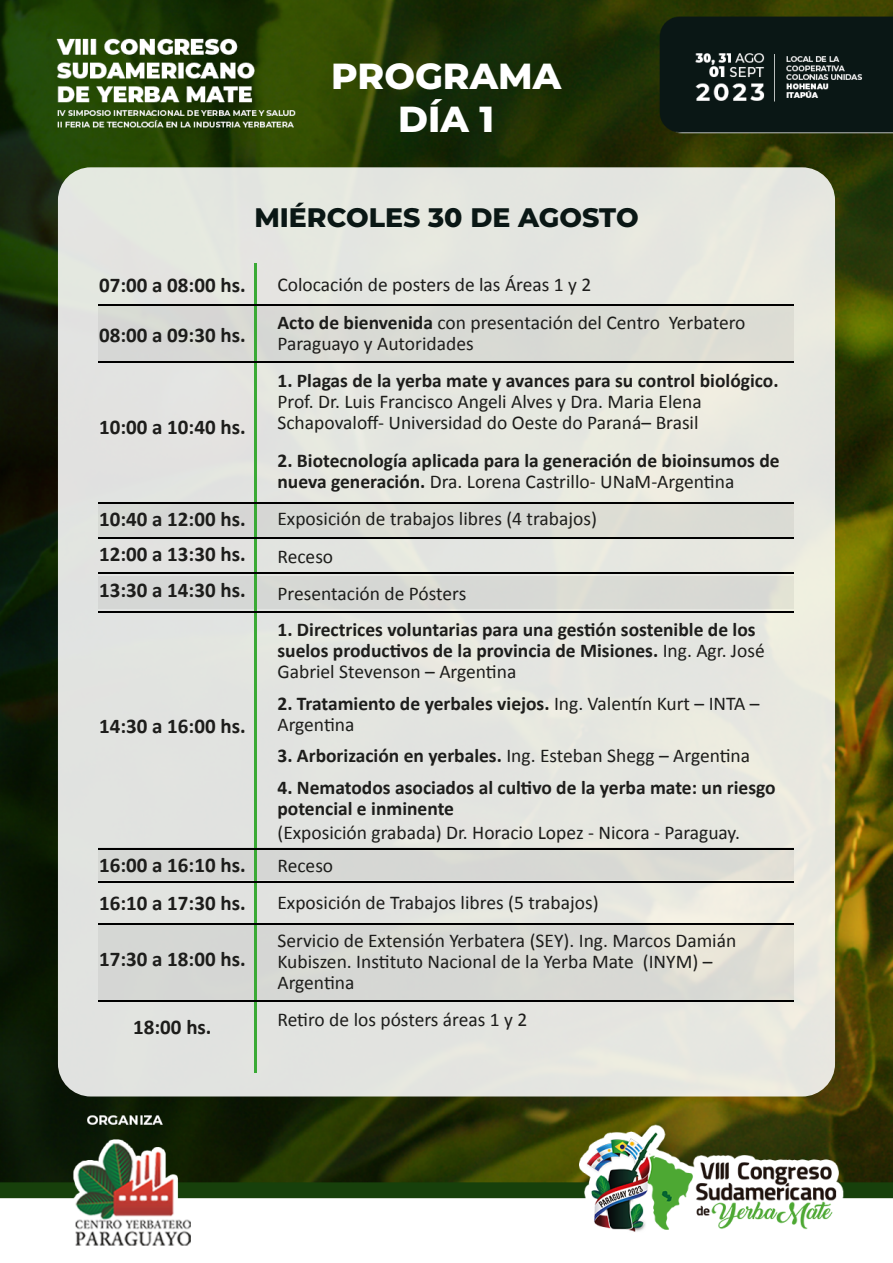
<style>
.page{position:relative;width:893px;height:1263px;background:#fff}
.page>*{position:absolute;margin:0;border:0;box-sizing:border-box;transform-origin:0 0}
.t1{font:800 36.3px/43.5px "Montserrat";color:#fff;text-align:center}
.t2{font:800 26.7px "Montserrat";color:#0a1715}
.t3{font:700 21px/35.2px "Calibri";color:#1d1d1b;text-align:justify}
.t4{font:19.5px/37.5px "Calibri";color:#1d1d1b}
.t5{font:700 19.5px/21px "Calibri";color:#1d1d1b}
.s1{font-weight:700}
.s2{font-weight:400}
</style>
<div class="page">
<img style="left:0;top:1px;width:892px;height:1245px">
<div style="left:58px;top:167px;width:777px;height:929px;background:#e4e5e0;border-radius:33px"></div>
<div style="left:98px;top:305px;width:696px;height:56px;background:#d9dad4"></div>
<div style="left:98px;top:505px;width:696px;height:32px;background:#d8d9d4"></div>
<div style="left:98px;top:576px;width:696px;height:32px;background:#d7d8d4"></div>
<div style="left:98px;top:848px;width:696px;height:32px;background:linear-gradient(to right,#d3d5d4,#dddcd5)"></div>
<div style="left:98px;top:925px;width:696px;height:75px;background:linear-gradient(to right,#d2d5d3,#dfded5)"></div>
<hr style="left:254px;top:263px;width:3px;height:809px;background:#3aaa35">
<hr style="left:98px;top:304px;width:696px;height:1px;background:#000">
<hr style="left:98px;top:361px;width:696px;height:1px;background:#000">
<hr style="left:98px;top:502px;width:696px;height:1px;background:#000">
<hr style="left:98px;top:537px;width:696px;height:1px;background:#000">
<hr style="left:98px;top:572px;width:696px;height:1px;background:#000">
<hr style="left:98px;top:611px;width:696px;height:2px;background:#000">
<hr style="left:98px;top:848px;width:696px;height:1px;background:#000">
<hr style="left:98px;top:881px;width:696px;height:2px;background:#000">
<hr style="left:98px;top:923px;width:696px;height:2px;background:#000">
<hr style="left:98px;top:1000px;width:696px;height:1px;background:#000">
<h1 class="t1" style="left:331px;top:52px;width:232px">PROGRAMA<br>DÍA 1</h1>
<h2 class="t2" style="left:254px;top:198px;width:386px">MIÉRCOLES 30 DE AGOSTO</h2>
<p class="t3" style="left:99px;top:267px;width:148px">07:00 a 08:00 hs.</p>
<p class="t3" style="left:99px;top:317px;width:148px">08:00 a 09:30 hs.</p>
<p class="t3" style="left:99px;top:409px;width:148px">10:00 a 10:40 hs.</p>
<p class="t3" style="left:99px;top:502px;width:148px">10:40 a 12:00 hs.<br>12:00 a 13:30 hs.<br>13:30 a 14:30 hs.</p>
<p class="t3" style="left:99px;top:708px;width:148px">14:30 a 16:00 hs.</p>
<p class="t3" style="left:99px;top:846px;width:148px;line-height:38.1px">16:00 a 16:10 hs.<br>16:10 a 17:30 hs.</p>
<p class="t3" style="left:99px;top:941px;width:148px">17:30 a 18:00 hs.</p>
<p class="t3" style="left:133px;top:1009px;width:80px">18:00 hs.</p>
<p class="t4" style="left:277px;top:266px;width:470px">Colocación de posters de las Áreas 1 y 2<br><span class="s1">Acto de bienvenida</span> con presentación del Centro Yerbatero</p>
<p class="t4" style="left:277px;top:325px;width:198px">Paraguayo y Autoridades</p>
<p class="t5" style="left:277px;top:370px;width:503px">1. Plagas de la yerba mate y avances para su control biológico.</p>
<p class="t4" style="left:277px;top:391px;width:426px;line-height:21px">Prof. Dr. Luis Francisco Angeli Alves y Dra. Maria Elena<br>Schapovaloff- Universidad do Oeste do Paraná– Brasil</p>
<p class="t5" style="left:277px;top:450px;width:504px">2. Biotecnología aplicada para la generación de bioinsumos de nueva generación. <span class="s2">Dra. Lorena Castrillo- UNaM-Argentina</span></p>
<p class="t4" style="left:277px;top:500px;width:321px">Exposición de trabajos libres (4 trabajos)<br>Receso<br>Presentación de Pósters</p>
<p class="t5" style="left:277px;top:619px;width:489px">1. Directrices voluntarias para una gestión sostenible de los suelos productivos de la provincia de Misiones. <span class="s2">Ing. Agr. José<br>Gabriel Stevenson – Argentina</span></p>
<p class="t4" style="left:277px;top:693px;width:484px;line-height:21px"><span class="s1">2. Tratamiento de yerbales viejos.</span> Ing. Valentín Kurt – INTA –<br>Argentina</p>
<p class="t4" style="left:277px;top:737px;width:474px"><span class="s1">3. Arborización en yerbales.</span> Ing. Esteban Shegg – Argentina</p>
<p class="t5" style="left:277px;top:777px;width:500px">4. Nematodos asociados al cultivo de la yerba mate: un riesgo potencial e inminente</p>
<p class="t4" style="left:277px;top:816px;width:464px;line-height:33px">(Exposición grabada) Dr. Horacio Lopez - Nicora - Paraguay.<br>Receso</p>
<p class="t4" style="left:277px;top:884px;width:460px">Exposición de Trabajos libres (5 trabajos)<br>Servicio de Extensión Yerbatera (SEY). Ing. Marcos Damián</p>
<p class="t4" style="left:277px;top:951px;width:436px;line-height:21px">Kubiszen. Instituto Nacional de la Yerba Mate (INYM) –<br>Argentina</p>
<p class="t4" style="left:277px;top:1001px;width:251px">Retiro de los pósters áreas 1 y 2</p>
</div>
